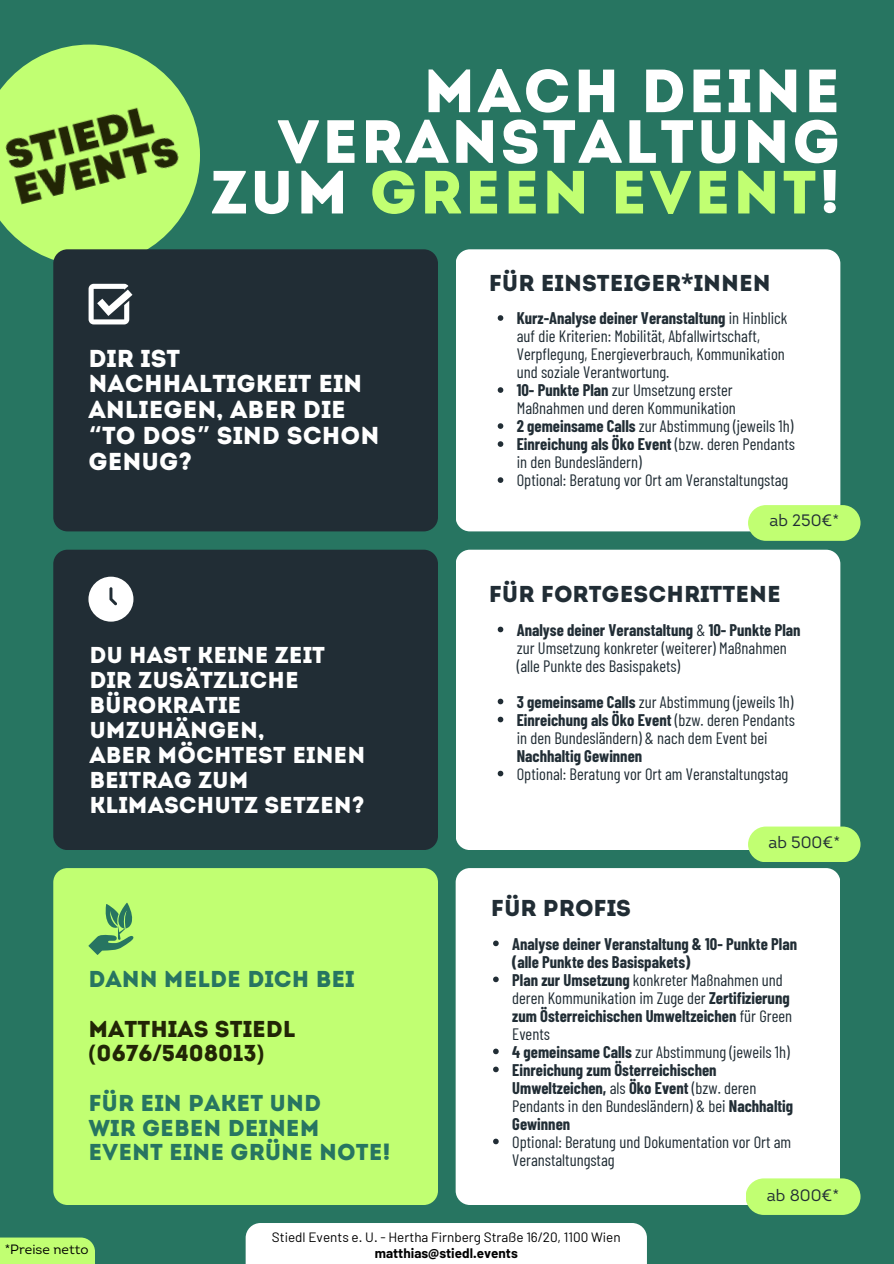
<style>
.page{position:relative;width:894px;height:1264px;background:#fff}
.page>*{position:absolute;margin:0;border:0;box-sizing:border-box;transform-origin:0 0}
.t1{font:60.75px/50.7px "Intro";letter-spacing:.035em;color:#fff;text-align:right}
.t2{font:24.45px/25.8px "Intro";color:#fff}
.t3{font:22.95px/24.9px "Intro";color:#fff}
.t4{font:22.95px/24.8px "Intro";color:#277561}
.t5{font:22.95px "Intro";color:#212d35}
.t6{font:22.95px/24.8px "Intro";color:#222506}
.t7{font:16.5px/18px "Barlow Condensed";color:#212d35}
.t8{font:700 16.5px/18px "Barlow Condensed";color:#212d35}
.t9{font:16.5px "Intro";color:#212d35}
.t10{font:13.5px "Barlow";color:#000}
.t11{font:700 13.5px "Barlow";color:#000}
.t12{font:13.5px "Intro";color:#000}
.s1{color:#c1ff72}
.s2{font-family:"Noto Sans Gurmukhi";font-weight:700}
.s3{font-family:"Noto Sans";font-weight:700}
.s4{font-weight:700}
.s5{font-weight:400}
</style>
<div class="page">
<div style="left:0;top:0;width:893px;height:1263px;background:#277561"></div>
<svg style="left:0;top:45px;width:200px;height:215px"></svg>
<div style="left:53px;top:249px;width:385px;height:282px;background:#212d35;border-radius:14px"></div>
<div style="left:53px;top:549px;width:385px;height:301px;background:#212d35;border-radius:14px"></div>
<div style="left:53px;top:868px;width:384px;height:336px;background:#c1ff72;border-radius:14px"></div>
<div style="left:455px;top:249px;width:385px;height:282px;background:#fff;border-radius:14px"></div>
<div style="left:455px;top:549px;width:385px;height:301px;background:#fff;border-radius:14px"></div>
<div style="left:455px;top:868px;width:384px;height:336px;background:#fff;border-radius:14px"></div>
<svg style="left:89px;top:284px;width:43px;height:40px"></svg>
<svg style="left:88px;top:902px;width:45px;height:52px"></svg>
<svg style="left:88px;top:576px;width:45px;height:45px"></svg>
<svg style="left:497px;top:315px;width:6px;height:6px"></svg>
<svg style="left:497px;top:387px;width:6px;height:6px"></svg>
<svg style="left:497px;top:423px;width:6px;height:6px"></svg>
<svg style="left:497px;top:441px;width:6px;height:6px"></svg>
<svg style="left:497px;top:477px;width:6px;height:6px"></svg>
<svg style="left:497px;top:626px;width:6px;height:6px"></svg>
<svg style="left:497px;top:698px;width:6px;height:6px"></svg>
<svg style="left:497px;top:716px;width:6px;height:6px"></svg>
<svg style="left:497px;top:770px;width:6px;height:6px"></svg>
<svg style="left:493px;top:940px;width:5px;height:6px"></svg>
<svg style="left:493px;top:976px;width:5px;height:6px"></svg>
<svg style="left:493px;top:1048px;width:5px;height:6px"></svg>
<svg style="left:493px;top:1066px;width:5px;height:6px"></svg>
<svg style="left:493px;top:1138px;width:5px;height:6px"></svg>
<img style="left:0;top:89px;width:195px;height:126px">
<div style="left:747px;top:505px;width:113px;height:36px;background:#c1ff72;border-radius:18px"></div>
<div style="left:747px;top:826px;width:113px;height:36px;background:#c1ff72;border-radius:18px"></div>
<div style="left:745px;top:1178px;width:115px;height:36px;background:#c1ff72;border-radius:18px"></div>
<div style="left:0;top:1237px;width:95px;height:26px;background:#c1ff72"></div>
<div style="left:245px;top:1222px;width:401px;height:41px;background:#fff"></div>
<p class="t1" style="left:210px;top:72px;width:631px">MACH DEINE<br>VERANSTALTUNG<br>ZUM <span class="s1">GREEN EVENT</span>!</p>
<h1 class="t2" style="left:88px;top:347px;width:292px">DIR IST<br>NACHHALTIGKEIT EIN<br>ANLIEGEN, ABER DIE <span class="s2">“</span>TO DOS<span class="s2">”</span> SIND SCHON<br>GENUG?</h1>
<p class="t3" style="left:89px;top:645px;width:277px">DU HAST KEINE ZEIT<br>DIR ZUSÄTZLICHE<br>BÜROKRATIE<br>UMZUHÄNGEN,<br>ABER MÖCHTEST EINEN<br>BEITRAG ZUM<br>KLIMASCHUTZ SETZEN?</p>
<h2 class="t4" style="left:88px;top:968px;width:268px">DANN MELDE DICH BEI</h2>
<h2 class="t6" style="left:88px;top:1018px;width:209px">MATTHIAS STIEDL <span class="s3">(</span>0676<span class="s3">/</span>5408013<span class="s3">)</span></h2>
<p class="t4" style="left:88px;top:1092px;width:303px">FÜR EIN PAKET UND<br>WIR GEBEN DEINEM<br>EVENT EINE GRÜNE NOTE!</p>
<p class="t5" style="left:488px;top:274px;width:283px">FÜR EINSTEIGER<span class="s3">*</span>INNEN</p>
<p class="t7" style="left:516px;top:308px;width:272px"><span class="s4">Kurz-Analyse deiner Veranstaltung</span> in Hinblick auf die Kriterien: Mobilität, Abfallwirtschaft, Verpflegung, Energieverbrauch, Kommunikation und soziale Verantwortung.</p>
<p class="t7" style="left:516px;top:380px;width:220px"><span class="s4">10- Punkte Plan</span> zur Umsetzung erster<br>Maßnahmen und deren Kommunikation</p>
<p class="t7" style="left:516px;top:416px;width:278px"><span class="s4">2 gemeinsame Calls</span> zur Abstimmung (jeweils 1h)</p>
<h3 class="t7" style="left:516px;top:434px;width:279px"><span class="s4">Einreichung als Öko Event</span> (bzw. deren Pendants in den Bundesländern)</h3>
<p class="t7" style="left:516px;top:470px;width:273px">Optional: Beratung vor Ort am Veranstaltungstag</p>
<p class="t9" style="left:769px;top:514px;width:71px">ab 250€*</p>
<h2 class="t5" style="left:488px;top:585px;width:293px">FÜR FORTGESCHRITTENE</h2>
<h2 class="t7" style="left:516px;top:620px;width:285px"><span class="s4">Analyse deiner Veranstaltung</span> &amp; <span class="s4">10- Punkte Plan </span>zur Umsetzung konkreter (weiterer) Maßnahmen (alle Punkte des Basispakets)</h2>
<p class="t7" style="left:516px;top:692px;width:278px"><span class="s4">3 gemeinsame Calls</span> zur Abstimmung (jeweils 1h)</p>
<p class="t7" style="left:516px;top:710px;width:279px"><span class="s4">Einreichung als Öko Event</span> (bzw. deren Pendants in den Bundesländern) &amp; nach dem Event bei<br><span class="s4">Nachhaltig Gewinnen</span></p>
<p class="t7" style="left:516px;top:764px;width:273px">Optional: Beratung vor Ort am Veranstaltungstag</p>
<p class="t9" style="left:768px;top:835px;width:73px">ab 500€*</p>
<p class="t5" style="left:490px;top:899px;width:142px">FÜR PROFIS</p>
<h3 class="t8" style="left:512px;top:933px;width:286px">Analyse deiner Veranstaltung &amp; 10- Punkte Plan (alle Punkte des Basispakets)</h3>
<p class="t8" style="left:512px;top:969px;width:281px">Plan zur Umsetzung <span class="s5">konkreter Maßnahmen und deren Kommunikation im Zuge der</span> Zertifizierung zum Österreichischen Umweltzeichen <span class="s5">für Green Events</span></p>
<h2 class="t7" style="left:512px;top:1041px;width:279px"><span class="s4">4 gemeinsame Calls</span> zur Abstimmung (jeweils 1h)</h2>
<h2 class="t8" style="left:512px;top:1059px;width:282px">Einreichung zum Österreichischen Umweltzeichen, <span class="s5">als</span> Öko Event <span class="s5">(bzw. deren Pendants in den Bundesländern) &amp; bei</span> Nachhaltig Gewinnen</h2>
<h2 class="t7" style="left:512px;top:1131px;width:280px">Optional: Beratung und Dokumentation vor Ort am<br>Veranstaltungstag</h2>
<p class="t9" style="left:766px;top:1188px;width:74px">ab 800€*</p>
<p class="t12" style="left:5px;top:1244px;width:85px">*Preise netto</p>
<p class="t10" style="left:272px;top:1228px;width:350px">Stiedl Events e. U. - Hertha Firnberg Straße 16/20, 1100 Wien</p>
<h3 class="t11" style="left:374px;top:1244px;width:144px">matthias@stiedl.events</h3>
</div>
